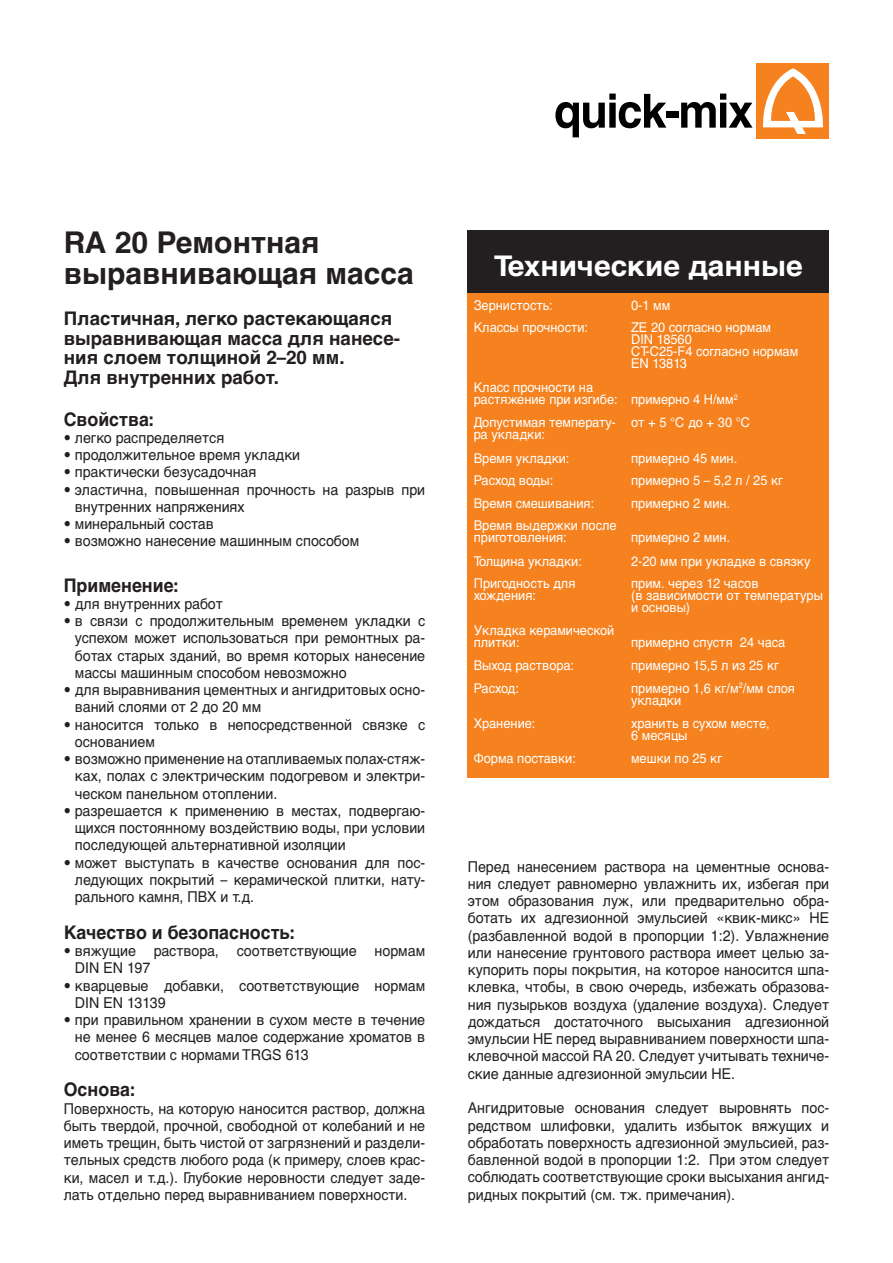
<style>
.page{position:relative;width:893px;height:1263px;background:#fff}
.page>*{position:absolute;margin:0;border:0;box-sizing:border-box;transform-origin:0 0}
.t1{font:700 30px/30.8px "Helvetica Cyr";color:#231f20}
.t2{font:700 28.5px "Helvetica Cyr";color:#fff;scale:1.05 1}
.t3{font:700 18.75px/19.5px "Helvetica Cyr";color:#231f20}
.t4{font:700 18.75px "Helvetica Cyr";color:#231f20;scale:.95 1}
.t5{font:15px/17.2px "Helvetica Cyr Upright";color:#231f20;text-align:justify;scale:.95 1}
.t6{font:13.5px/12px "Helvetica Cyr Upright";color:#fff;scale:.95 1}
.t7{font:13.5px "Helvetica Cyr Upright";letter-spacing:-.02em;color:#fff;scale:.95 1}
</style>
<div class="page">
<svg style="left:555px;top:94px;width:111px;height:43px"></svg>
<div style="left:666px;top:111px;width:12px;height:6px;background:#000"></div>
<svg style="left:681px;top:94px;width:72px;height:34px"></svg>
<div style="left:757px;top:64px;width:72px;height:75px;background:#f5821f"></div>
<svg style="left:763px;top:68px;width:60px;height:66px"></svg>
<div style="left:468px;top:230px;width:361px;height:63px;background:#231f20"></div>
<div style="left:468px;top:293px;width:361px;height:485px;background:#f5821f"></div>
<h1 class="t1" style="left:64px;top:231px;width:352px">RA 20 Ремонтная выравнивающая масса</h1>
<p class="t3" style="left:64px;top:311px;width:338px">Пластичная, легко растекающаяся выравнивающая масса для нанесе&shy;ния слоем толщиной 2–20 мм.<br>Для внутренних работ.</p>
<p class="t4" style="left:64px;top:412px;width:96px">Свойства:</p>
<p class="t5" style="left:64px;top:431px;width:171px">• легко распределяется</p>
<p class="t5" style="left:64px;top:448px;width:250px">• продолжительное время укладки</p>
<p class="t5" style="left:64px;top:465px;width:204px">• практически безусадочная</p>
<p class="t5" style="left:75px;top:482px;width:370px;text-indent:-11px">• эластична, повышенная прочность на разрыв при внутренних напряжениях</p>
<p class="t5" style="left:64px;top:517px;width:159px">• минеральный состав</p>
<p class="t5" style="left:64px;top:534px;width:313px">• возможно нанесение машинным способом</p>
<p class="t4" style="left:64px;top:578px;width:122px">Применение:</p>
<p class="t5" style="left:64px;top:597px;width:169px">• для внутренних работ</p>
<p class="t5" style="left:75px;top:614px;width:370px;text-indent:-11px">• в связи с продолжительным временем укладки с успехом может использоваться при ремонтных ра&shy;ботах старых зданий, во время которых нанесение массы машинным способом невозможно</p>
<p class="t5" style="left:75px;top:683px;width:370px;text-indent:-11px">• для выравнивания цементных и ангидритовых осно&shy;ваний слоями от 2 до 20 мм</p>
<p class="t5" style="left:75px;top:717px;width:370px;text-indent:-11px">• наносится только в непосредственной связке с основанием</p>
<p class="t5" style="left:75px;top:752px;width:370px;text-indent:-11px">• возможно применение на отапливаемых полах-стяж&shy;ках, полах с электрическим подогревом и электри&shy;ческом панельном отоплении.</p>
<p class="t5" style="left:75px;top:804px;width:370px;text-indent:-11px">• разрешается к применению в местах, подвергаю&shy;щихся постоянному воздействию воды, при условии последующей альтернативной изоляции</p>
<p class="t5" style="left:75px;top:855px;width:370px;text-indent:-11px">• может выступать в качестве основания для пос&shy;ледующих покрытий – керамической плитки, нату&shy;рального камня, ПВХ и т.д.</p>
<p class="t4" style="left:64px;top:925px;width:245px">Качество и безопасность:</p>
<p class="t5" style="left:75px;top:944px;width:370px;text-indent:-11px">• вяжущие раствора, соответствующие нормам<br>DIN EN 197</p>
<p class="t5" style="left:75px;top:978px;width:370px;text-indent:-11px">• кварцевые добавки, соответствующие нормам<br>DIN EN 13139</p>
<p class="t5" style="left:75px;top:1013px;width:370px;text-indent:-11px">• при правильном хранении в сухом месте в течение не менее 6 месяцев малое содержание хроматов в соответствии с нормами TRGS 613</p>
<p class="t4" style="left:64px;top:1083px;width:77px">Основа:</p>
<p class="t5" style="left:64px;top:1101px;width:382px">Поверхность, на которую наносится раствор, должна быть твердой, прочной, свободной от колебаний и не иметь трещин, быть чистой от загрязнений и раздели&shy;тельных средств любого рода (к примеру, слоев крас&shy;ки, масел и т.д.). Глубокие неровности следует заде&shy;лать отдельно перед выравниванием поверхности.</p>
<h2 class="t2" style="left:494px;top:255px;width:296px">Технические данные</h2>
<p class="t6" style="left:474px;top:301px;width:85px">Зернистость:</p>
<p class="t6" style="left:631px;top:301px;width:43px">0-1 мм</p>
<p class="t6" style="left:474px;top:323px;width:122px">Классы прочности:</p>
<p class="t6" style="left:631px;top:323px;width:178px">ZE 20 согласно нормам<br>DIN 18560<br>СТ-С25-F4 согласно нормам<br>EN 13813</p>
<p class="t6" style="left:474px;top:383px;width:279px">Класс прочности на<br>растяжение при изгибе: примерно 4 Н/мм<sup>2</sup></p>
<p class="t6" style="left:474px;top:418px;width:151px">Допустимая температу&shy;ра укладки:</p>
<p class="t6" style="left:631px;top:418px;width:127px">от + 5 °С до + 30 °С</p>
<p class="t6" style="left:474px;top:453px;width:102px">Время укладки:</p>
<p class="t6" style="left:631px;top:453px;width:113px">примерно 45 мин.</p>
<p class="t7" style="left:474px;top:475px;width:85px">Расход воды:</p>
<p class="t6" style="left:631px;top:476px;width:162px">примерно 5 – 5,2 л / 25 кг</p>
<p class="t6" style="left:474px;top:498px;width:128px">Время смешивания:</p>
<p class="t6" style="left:631px;top:498px;width:106px">примерно 2 мин.</p>
<p class="t6" style="left:474px;top:521px;width:152px">Время выдержки после приготовления:</p>
<p class="t6" style="left:631px;top:533px;width:106px">примерно 2 мин.</p>
<p class="t6" style="left:474px;top:556px;width:115px">Толщина укладки:</p>
<p class="t6" style="left:631px;top:556px;width:190px">2-20 мм при укладке в связку</p>
<p class="t6" style="left:474px;top:579px;width:109px">Пригодность для хождения:</p>
<p class="t6" style="left:631px;top:579px;width:203px">прим. через 12 часов<br>(в зависимости от температуры и основы)</p>
<p class="t6" style="left:474px;top:626px;width:150px">Укладка керамической плитки:</p>
<p class="t6" style="left:631px;top:638px;width:164px">примерно спустя 24 часа</p>
<p class="t6" style="left:474px;top:661px;width:107px">Выход раствора:</p>
<p class="t6" style="left:631px;top:661px;width:157px">примерно 15,5 л из 25 кг</p>
<p class="t6" style="left:474px;top:683px;width:49px">Расход:</p>
<p class="t6" style="left:631px;top:683px;width:174px">примерно 1,6 кг/м<sup>2</sup>/мм слоя укладки</p>
<p class="t6" style="left:474px;top:719px;width:67px">Хранение:</p>
<p class="t6" style="left:631px;top:719px;width:147px">хранить в сухом месте,<br>6 месяцы</p>
<p class="t6" style="left:474px;top:754px;width:109px">Форма поставки:</p>
<p class="t6" style="left:631px;top:754px;width:98px">мешки по 25 кг</p>
<p class="t5" style="left:468px;top:859px;width:382px">Перед нанесением раствора на цементные основа&shy;ния следует равномерно увлажнить их, избегая при этом образования луж, или предварительно обра&shy;ботать их адгезионной эмульсией «квик-микс» НЕ (разбавленной водой в пропорции 1:2). Увлажнение или нанесение грунтового раствора имеет целью за&shy;купорить поры покрытия, на которое наносится шпа&shy;клевка, чтобы, в свою очередь, избежать образова&shy;ния пузырьков воздуха (удаление воздуха). Следует дождаться достаточного высыхания адгезионной эмульсии НЕ перед выравниванием поверхности шпа&shy;клевочной массой RA 20. Следует учитывать техниче&shy;ские данные адгезионной эмульсии НЕ.</p>
<p class="t5" style="left:468px;top:1101px;width:382px">Ангидритовые основания следует выровнять пос&shy;редством шлифовки, удалить избыток вяжущих и обработать поверхность адгезионной эмульсией, раз&shy;бавленной водой в пропорции 1:2. При этом следует соблюдать соответствующие сроки высыхания ангид&shy;ридных покрытий (см. тж. примечания).</p>
</div>
